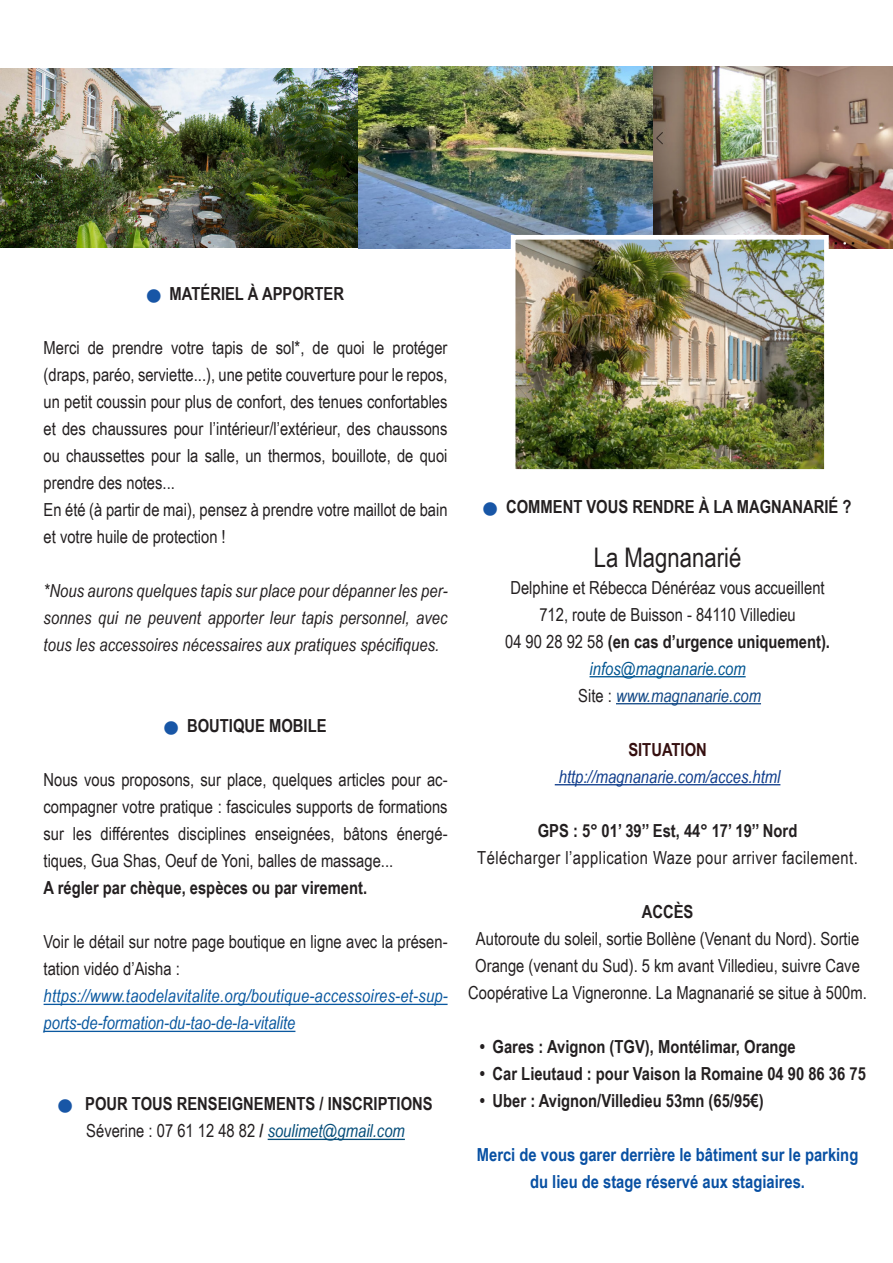
<style>
.page{position:relative;width:893px;height:1263px;background:#fff}
.page>*{position:absolute;margin:0;border:0;box-sizing:border-box;transform-origin:0 0}
.t1{font:27px "Arial Narrow";color:#231f20}
.t2{font:18px/27px "Arial Narrow";color:#231f20;text-align:justify}
.t3{font:700 18px "Arial Narrow";color:#231f20}
.t4{font:italic 18px/27px "Arial Narrow";letter-spacing:.005em;color:#231f20;text-align:justify}
.t5{font:italic 18px/27px "Arial Narrow";letter-spacing:.015em;color:#0b59a0}
.t6{font:700 18px "Arial Narrow";color:#0850a3}
.t7{font:18px "Arial Narrow";letter-spacing:.025em;color:#231f20}
.t8{font:italic 18px "Arial Narrow";color:#103d8c}
.t9{font:italic 18px "Arial Narrow";color:#124885}
.t10{font:italic 18px "Arial Narrow";color:#015591}
.t11{font:700 18px "Arial Narrow";color:#350f0f}
.s1{color:#1856a6}
.s2{font-weight:700}
.s3{font-style:italic;color:#054d79}
.s4{font-weight:400}
.s5{font-style:normal;color:#231f20}
</style>
<div class="page">
<hr style="left:44px;top:1004px;width:404px;height:1px;background:#0b59a0">
<hr style="left:44px;top:1031px;width:251px;height:1px;background:#0b59a0">
<hr style="left:268px;top:1139px;width:137px;height:1px;background:#054d79">
<hr style="left:589px;top:676px;width:157px;height:1px;background:#015591">
<hr style="left:616px;top:703px;width:145px;height:1px;background:#124885">
<hr style="left:555px;top:784px;width:225px;height:1px;background:#103d8c">
<img style="left:0;top:67px;width:893px;height:182px">
<img style="left:517px;top:241px;width:306px;height:227px">
<div style="left:511px;top:235px;width:318px;height:239px;border:5px solid #fff"></div>
<p class="t3" style="left:147px;top:280px;width:198px"><span class="s1">■</span> MATÉRIEL À APPORTER</p>
<p class="t2" style="left:44px;top:334px;width:405px">Merci de prendre votre tapis de sol*, de quoi le protéger (draps, paréo, serviette...), une petite couverture pour le repos, un petit coussin pour plus de confort, des tenues confortables et des chaussures pour l’intérieur/l’extérieur, des chaussons ou chaussettes pour la salle, un thermos, bouillote, de quoi prendre des notes...</p>
<p class="t2" style="left:44px;top:496px;width:405px">En été (à partir de mai), pensez à prendre votre maillot de bain et votre huile de protection !</p>
<p class="t4" style="left:44px;top:577px;width:405px">*Nous aurons quelques tapis sur place pour dépanner les per&shy;sonnes qui ne peuvent apporter leur tapis personnel, avec tous les accessoires nécessaires aux pratiques spécifiques.</p>
<p class="t3" style="left:165px;top:712px;width:163px"><span class="s1">■</span> BOUTIQUE MOBILE</p>
<p class="t2" style="left:44px;top:766px;width:405px">Nous vous proposons, sur place, quelques articles pour ac&shy;compagner votre pratique : fascicules supports de formations sur les différentes disciplines enseignées, bâtons énergé&shy;tiques, Gua Shas, Oeuf de Yoni, balles de massage...</p>
<p class="t3" style="left:44px;top:874px;width:325px">A régler par chèque, espèces ou par virement.</p>
<p class="t2" style="left:44px;top:928px;width:405px">Voir le détail sur notre page boutique en ligne avec la présen&shy;tation vidéo d’Aisha :</p>
<p class="t5" style="left:44px;top:982px;width:405px">https://www.taodelavitalite.org/boutique-accessoires-et-sup&shy;ports-de-formation-du-tao-de-la-vitalite</p>
<p class="t3" style="left:59px;top:1090px;width:376px"><span class="s1">■</span> POUR TOUS RENSEIGNEMENTS / INSCRIPTIONS</p>
<p class="t2" style="left:86px;top:1117px;width:320px">Séverine : 07 61 12 48 82 <span class="s2">/</span> <span class="s3">soulimet@gmail.com</span></p>
<p class="t3" style="left:484px;top:493px;width:369px"><span class="s1">■</span> COMMENT VOUS RENDRE À LA MAGNANARIÉ ?</p>
<p class="t1" style="left:594px;top:537px;width:149px">La Magnanarié</p>
<p class="t2" style="left:510px;top:573px;width:316px">Delphine et Rébecca Dénéréaz vous accueillent</p>
<p class="t2" style="left:539px;top:600px;width:258px">712, route de Buisson - 84110 Villedieu</p>
<p class="t3" style="left:505px;top:628px;width:326px"><span class="s4">04 90 28 92 58</span> (en cas d’urgence uniquement).</p>
<p class="t10" style="left:589px;top:656px;width:158px">infos@magnanarie.com</p>
<p class="t9" style="left:578px;top:683px;width:184px"><span class="s5">Site :</span> www.magnanarie.com</p>
<p class="t11" style="left:628px;top:736px;width:80px">SITUATION</p>
<p class="t8" style="left:559px;top:764px;width:223px">http://magnanarie.com/acces.html</p>
<p class="t3" style="left:538px;top:817px;width:261px">GPS : 5° 01’ 39’’ Est, 44° 17’ 19’’ Nord</p>
<p class="t7" style="left:477px;top:844px;width:382px">Télécharger l’application Waze pour arriver facilement.</p>
<p class="t3" style="left:642px;top:898px;width:53px">ACCÈS</p>
<p class="t2" style="left:468px;top:924px;width:400px;text-align:center">Autoroute du soleil, sortie Bollène (Venant du Nord). Sortie<br>Orange (venant du Sud). 5 km avant Villedieu, suivre Cave<br>Coopérative La Vigneronne. La Magnanarié se situe à 500m.</p>
<p class="t3" style="left:480px;top:1033px;width:317px">• Gares : Avignon (TGV), Montélimar, Orange</p>
<p class="t3" style="left:480px;top:1060px;width:388px">• Car Lieutaud : pour Vaison la Romaine 04 90 86 36 75</p>
<p class="t3" style="left:480px;top:1087px;width:285px">• Uber : Avignon/Villedieu 53mn (65/95€)</p>
<p class="t6" style="left:477px;top:1141px;width:383px">Merci de vous garer derrière le bâtiment sur le parking</p>
<p class="t6" style="left:530px;top:1168px;width:276px">du lieu de stage réservé aux stagiaires.</p>
</div>
